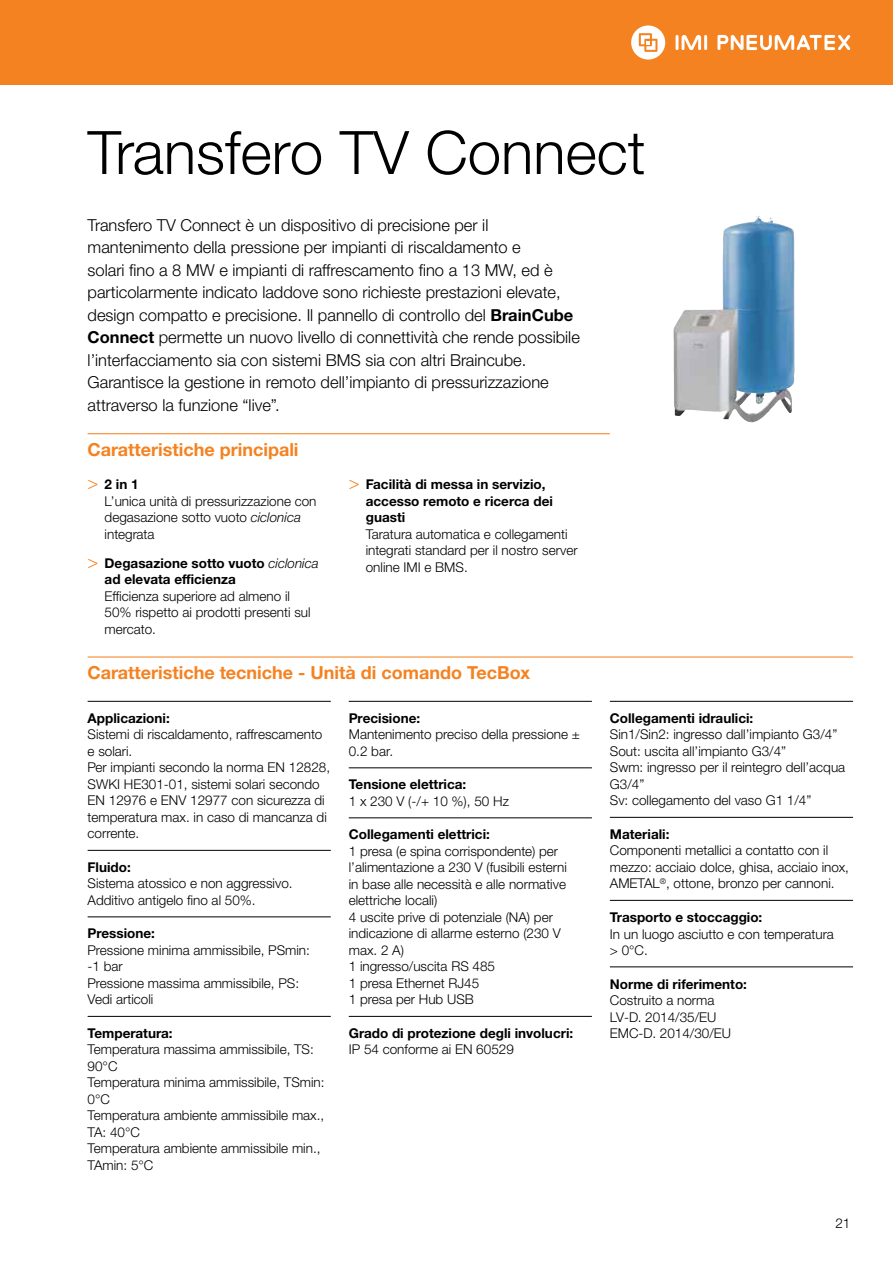
<style>
.page{position:relative;width:893px;height:1263px;background:#fff}
.page>*{position:absolute;margin:0;border:0;box-sizing:border-box;transform-origin:0 0}
.t1{font:300 60px "Helvetica Neue LTW1 G";color:#000}
.t2{font:700 18px "Helvetica Neue LTW1 G";color:#f58220}
.t3{font:300 16.5px/22.5px "Helvetica Neue LTW1 G";color:#000}
.t4{font:300 13.5px/16.5px "Helvetica Neue LTW1 G";color:#000}
.t5{font:700 13.5px/16.5px "Helvetica Neue LTW1 G";color:#000}
.s1{font-weight:700}
.s2{font-family:"Helvetica Neue LT Std";font-size:18px;color:#f58220}
.s3{font-style:italic}
.s4{font-family:"Helvetica Neue LT Std";font-weight:300;font-size:18px;color:#f58220}
.s5{font-weight:300;font-style:italic}
</style>
<div class="page">
<div style="left:0;top:0;width:893px;height:85px;background:#f58220"></div>
<hr style="left:704px;top:35px;width:3px;height:15px;background:#fff">
<svg style="left:676px;top:35px;width:25px;height:15px"></svg>
<svg style="left:631px;top:25px;width:34px;height:35px"></svg>
<svg style="left:717px;top:35px;width:133px;height:15px"></svg>
<hr style="left:88px;top:433px;width:522px;height:1px;background:#f58220">
<hr style="left:88px;top:656px;width:765px;height:1px;background:#f58220">
<hr style="left:88px;top:701px;width:243px;height:1px;background:#000">
<hr style="left:88px;top:850px;width:243px;height:1px;background:#000">
<hr style="left:88px;top:916px;width:243px;height:1px;background:#000">
<hr style="left:88px;top:1016px;width:243px;height:1px;background:#000">
<hr style="left:349px;top:701px;width:243px;height:1px;background:#000">
<hr style="left:349px;top:767px;width:243px;height:1px;background:#000">
<hr style="left:349px;top:817px;width:243px;height:1px;background:#000">
<hr style="left:349px;top:1016px;width:243px;height:1px;background:#000">
<hr style="left:610px;top:701px;width:243px;height:1px;background:#000">
<hr style="left:610px;top:817px;width:243px;height:1px;background:#000">
<hr style="left:610px;top:900px;width:243px;height:1px;background:#000">
<hr style="left:610px;top:966px;width:243px;height:1px;background:#000">
<img style="left:673px;top:216px;width:122px;height:207px">
<h1 class="t1" style="left:88px;top:116px;width:559px">Transfero TV Connect</h1>
<p class="t3" style="left:88px;top:213px;width:494px">Transfero TV Connect è un dispositivo di precisione per il mantenimento della pressione per impianti di riscaldamento e<br>solari fino a 8 MW e impianti di raffrescamento fino a 13 MW, ed è particolarmente indicato laddove sono richieste prestazioni elevate, design compatto e precisione. Il pannello di controllo del <span class="s1">BrainCube Connect</span> permette un nuovo livello di connettività che rende possibile l’interfacciamento sia con sistemi BMS sia con altri Braincube.<br>Garantisce la gestione in remoto dell’impianto di pressurizzazione attraverso la funzione “live”.</p>
<h2 class="t2" style="left:88px;top:438px;width:212px">Caratteristiche principali</h2>
<p class="t4" style="left:105px;top:476px;width:213px;text-indent:-17px"><span class="s2">&gt;</span> <span class="s1">2 in 1<br></span>L’unica unità di pressurizzazione con degasazione sotto vuoto <span class="s3">ciclonica </span>integrata</p>
<p class="t5" style="left:105px;top:555px;width:216px;text-indent:-17px"><span class="s4">&gt;</span> Degasazione sotto vuoto <span class="s5">ciclonica </span>ad elevata efficienza</p>
<p class="t4" style="left:105px;top:588px;width:208px">Efficienza superiore ad almeno il<br>50% rispetto ai prodotti presenti sul mercato.</p>
<p class="t5" style="left:366px;top:476px;width:189px;text-indent:-17px"><span class="s4">&gt;</span> Facilità di messa in servizio, accesso remoto e ricerca dei guasti</p>
<p class="t4" style="left:366px;top:525px;width:213px">Taratura automatica e collegamenti integrati standard per il nostro server online IMI e BMS.</p>
<h2 class="t2" style="left:88px;top:661px;width:444px">Caratteristiche tecniche - Unità di comando TecBox</h2>
<p class="t5" style="left:88px;top:710px;width:84px">Applicazioni:</p>
<p class="t4" style="left:88px;top:726px;width:244px">Sistemi di riscaldamento, raffrescamento e solari.<br>Per impianti secondo la norma EN 12828,<br>SWKI HE301-01, sistemi solari secondo<br>EN 12976 e ENV 12977 con sicurezza di temperatura max. in caso di mancanza di corrente.</p>
<p class="t5" style="left:88px;top:859px;width:45px">Fluido:</p>
<p class="t4" style="left:88px;top:875px;width:207px">Sistema atossico e non aggressivo.<br>Additivo antigelo fino al 50%.</p>
<p class="t5" style="left:88px;top:925px;width:69px">Pressione:</p>
<p class="t4" style="left:88px;top:942px;width:224px">Pressione minima ammissibile, PSmin: -1 bar<br>Pressione massima ammissibile, PS:<br>Vedi articoli</p>
<p class="t5" style="left:88px;top:1025px;width:86px">Temperatura:</p>
<p class="t4" style="left:88px;top:1041px;width:238px">Temperatura massima ammissibile, TS:<br>90°C<br>Temperatura minima ammissibile, TSmin:<br>0°C<br>Temperatura ambiente ammissibile max.,<br>TA: 40°C<br>Temperatura ambiente ammissibile min.,<br>TAmin: 5°C</p>
<p class="t5" style="left:349px;top:710px;width:73px">Precisione:</p>
<p class="t4" style="left:349px;top:726px;width:233px">Mantenimento preciso della pressione ±<br>0.2 bar.</p>
<p class="t5" style="left:349px;top:776px;width:119px">Tensione elettrica:</p>
<p class="t4" style="left:349px;top:793px;width:162px">1 x 230 V (-/+ 10 %), 50 Hz</p>
<p class="t5" style="left:349px;top:826px;width:143px">Collegamenti elettrici:</p>
<p class="t4" style="left:349px;top:843px;width:220px">1 presa (e spina corrispondente) per l’alimentazione a 230 V (fusibili esterni in base alle necessità e alle normative elettriche locali)<br>4 uscite prive di potenziale (NA) per indicazione di allarme esterno (230 V max. 2 A)<br>1 ingresso/uscita RS 485<br>1 presa Ethernet RJ45<br>1 presa per Hub USB</p>
<p class="t5" style="left:349px;top:1025px;width:226px">Grado di protezione degli involucri:</p>
<p class="t4" style="left:349px;top:1041px;width:167px">IP 54 conforme ai EN 60529</p>
<p class="t5" style="left:610px;top:710px;width:145px">Collegamenti idraulici:</p>
<p class="t4" style="left:610px;top:726px;width:237px">Sin1/Sin2: ingresso dall’impianto G3/4”<br>Sout: uscita all’impianto G3/4”<br>Swm: ingresso per il reintegro dell’acqua<br>G3/4”<br>Sv: collegamento del vaso G1 1/4”</p>
<p class="t5" style="left:610px;top:826px;width:61px">Materiali:</p>
<p class="t4" style="left:610px;top:842px;width:241px">Componenti metallici a contatto con il mezzo: acciaio dolce, ghisa, acciaio inox,<br>AMETAL<sup>®</sup>, ottone, bronzo per cannoni.</p>
<p class="t5" style="left:610px;top:909px;width:154px">Trasporto e stoccaggio:</p>
<p class="t4" style="left:610px;top:925px;width:225px">In un luogo asciutto e con temperatura &gt; 0°C.</p>
<p class="t5" style="left:610px;top:975px;width:139px">Norme di riferimento:</p>
<p class="t4" style="left:610px;top:992px;width:123px">Costruito a norma<br>LV-D. 2014/35/EU<br>EMC-D. 2014/30/EU</p>
<p class="t4" style="left:835px;top:1215px;width:17px">21</p>
</div>
